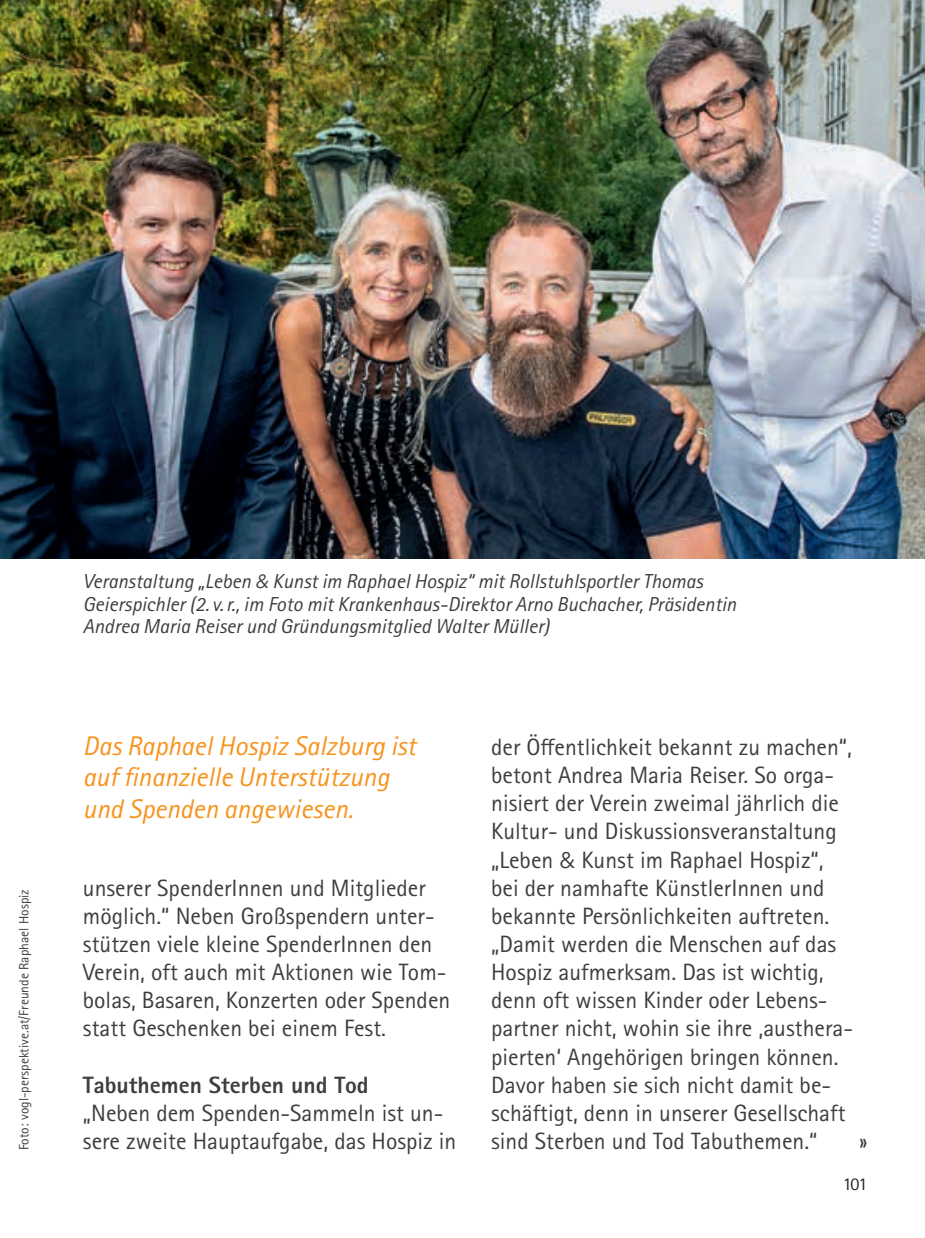
<style>
.page{position:relative;width:925px;height:1238px;background:#fff}
.page>*{position:absolute;margin:0;border:0;box-sizing:border-box;transform-origin:0 0}
.t1{font:italic 27px/31.5px "Rotis Sans Serif Pro";color:#f7931d}
.t2{font:23.62px/28.1px "Rotis Sans Serif Pro";color:#3e3e3f}
.t3{font:800 23.62px "Rotis Sans Serif Pro";color:#3e3e3f}
.t4{font:italic 20.25px/22.5px "Rotis Sans Serif Pro";color:#3e3e3f}
.t5{font:18px "Rotis Sans Serif Pro";color:#231f20}
.t6{font:13.5px "Rotis Sans Serif Pro";color:#3e3e3f}
.s1{font-family:"Avenir";font-size:19.12px}
.s2{font-family:"Avenir";font-size:22.5px}
</style>
<div class="page">
<img style="left:0;top:0;width:925px;height:558px">
<p class="t4" style="left:83px;top:570px;width:655px">Veranstaltung „Leben <span class="s1">&amp;</span> Kunst im Raphael Hospiz“ mit Rollstuhlsportler Thomas<br>Geierspichler (2. v.r., im Foto mit Krankenhaus-Direktor Arno Buchacher, Präsidentin<br>Andrea Maria Reiser und Gründungsmitglied Walter Müller)</p>
<p class="t1" style="left:83px;top:730px;width:334px">Das Raphael Hospiz Salzburg ist auf finanzielle Unterstützung und Spenden angewiesen.</p>
<p class="t6" style="left:16px;top:1150px;width:262px;rotate:-90deg">Foto: vogl-perspektive.at/Freunde Raphael Hospiz</p>
<p class="t2" style="left:83px;top:874px;width:369px">unserer SpenderInnen und Mitglieder möglich.“ Neben Großspendern unter&shy;stützen viele kleine SpenderInnen den Verein, oft auch mit Aktionen wie Tom&shy;bolas, Basaren, Konzerten oder Spenden statt Geschenken bei einem Fest.</p>
<p class="t3" style="left:83px;top:1069px;width:287px">Tabuthemen Sterben und Tod</p>
<p class="t2" style="left:83px;top:1098px;width:375px">„Neben dem Spenden-Sammeln ist un&shy;sere zweite Hauptaufgabe, das Hospiz in</p>
<p class="t2" style="left:491px;top:733px;width:362px">der Öffentlichkeit bekannt zu machen“, betont Andrea Maria Reiser. So orga&shy;nisiert der Verein zweimal jährlich die Kultur- und Diskussionsveranstaltung „Leben <span class="s2">&amp;</span> Kunst im Raphael Hospiz“, bei der namhafte KünstlerInnen und bekannte Persönlichkeiten auftreten. „Damit werden die Menschen auf das Hospiz aufmerksam. Das ist wichtig, denn oft wissen Kinder oder Lebens&shy;partner nicht, wohin sie ihre ,austhera&shy;pierten‘ Angehörigen bringen können.<br>Davor haben sie sich nicht damit be&shy;schäftigt, denn in unserer Gesellschaft sind Sterben und Tod Tabuthemen.“</p>
<p class="t2" style="left:859px;top:1127px;width:10px">»</p>
<p class="t5" style="left:843px;top:1172px;width:26px">101</p>
</div>
